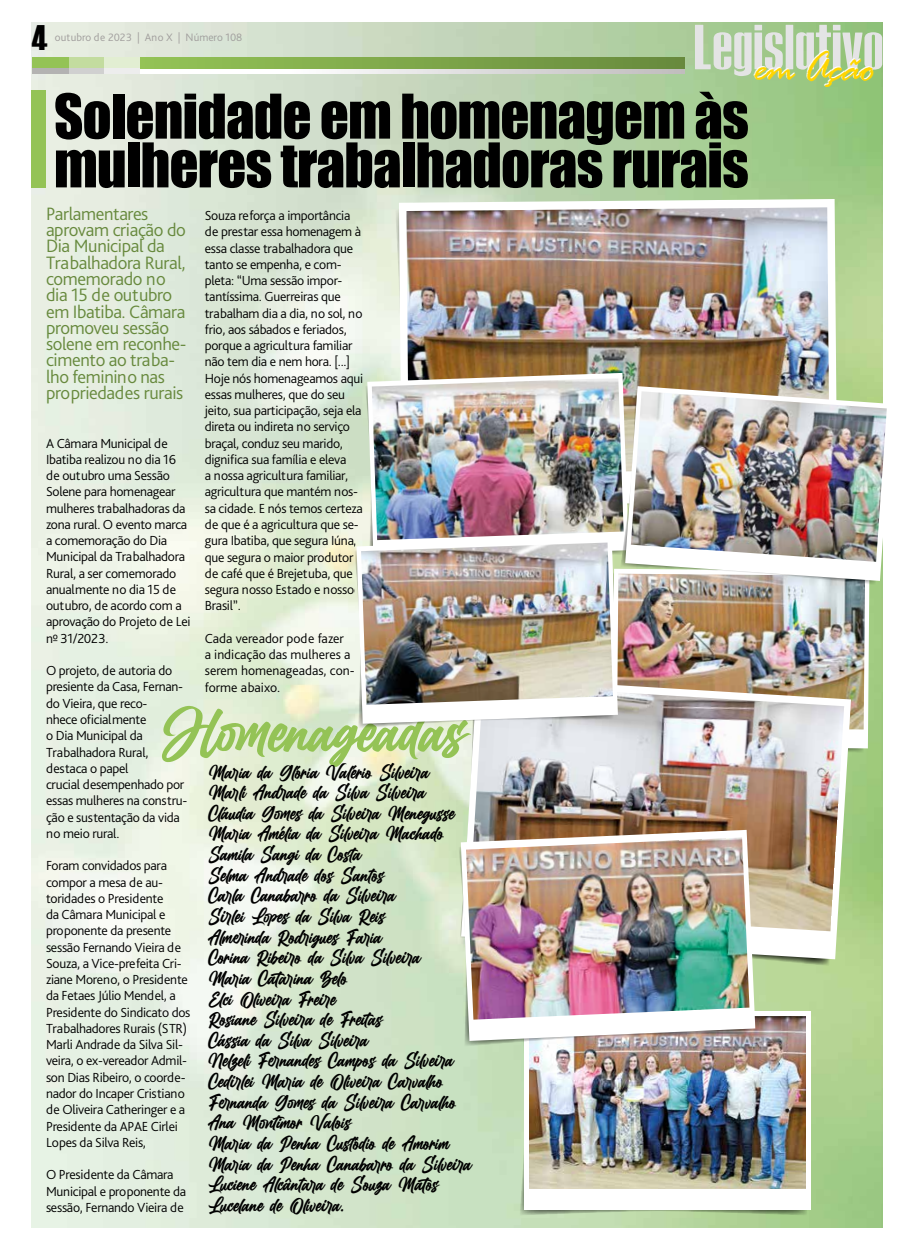
<style>
.page{position:relative;width:900px;height:1255px;background:#fff}
.page>*{position:absolute;margin:0;border:0;box-sizing:border-box;transform-origin:0 0}
.t1{font:64.12px "Billion Dreams";color:#94c356}
.t2{font:56.88px/48.8px "Impact";letter-spacing:-.015em;color:#000}
.t3{font:italic 45.5px "Rage";letter-spacing:-.04em;color:#ffd500}
.t4{font:35.38px "Haettenschweiler";color:#000}
.t5{font:20px/20.6px "Billion Dreams";color:#000}
.t6{font:300 18.75px/16.2px "Bliss Pro";letter-spacing:-.02em;color:#67893d}
.t7{font:300 13.75px/16.2px "Bliss Pro";letter-spacing:-.02em;color:#000}
.t8{font:300 13.75px/16.2px "Bliss Pro";color:#000}
.t9{font:300 11.25px "Bliss Pro";color:#a09d9c}
</style>
<div class="page">
<img style="left:32px;top:22px;width:850px;height:1205px">
<svg style="left:618px;top:568px;width:251px;height:180px"></svg>
<img style="left:618px;top:573px;width:247px;height:156px">
<img style="left:461px;top:676px;width:390px;height:283px">
<img style="left:469px;top:684px;width:375px;height:247px">
<div style="left:32px;top:90px;width:14px;height:97px;background:#94c356"></div>
<svg style="left:399px;top:199px;width:438px;height:187px"></svg>
<img style="left:406px;top:207px;width:424px;height:179px">
<svg style="left:367px;top:373px;width:262px;height:186px"></svg>
<img style="left:372px;top:378px;width:252px;height:162px">
<svg style="left:354px;top:541px;width:261px;height:188px"></svg>
<svg style="left:357px;top:537px;width:261px;height:186px"></svg>
<img style="left:361px;top:542px;width:252px;height:162px">
<svg style="left:620px;top:390px;width:263px;height:195px"></svg>
<img style="left:625px;top:386px;width:258px;height:195px">
<img style="left:631px;top:391px;width:256px;height:171px">
<svg style="left:519px;top:1046px;width:288px;height:169px"></svg>
<div style="left:525px;top:1011px;width:286px;height:198px;background:#fff"></div>
<img style="left:530px;top:1016px;width:276px;height:172px">
<svg style="left:458px;top:834px;width:294px;height:212px"></svg>
<img style="left:461px;top:829px;width:294px;height:211px">
<img style="left:466px;top:837px;width:283px;height:182px">
<svg style="left:140px;top:68px;width:545px;height:6px"></svg>
<svg style="left:140px;top:57px;width:545px;height:11px"></svg>
<div style="left:104px;top:68px;width:36px;height:6px;background:#ededed"></div>
<div style="left:69px;top:68px;width:35px;height:6px;background:#d0d0d0"></div>
<div style="left:32px;top:68px;width:37px;height:6px;background:#b3b2b2"></div>
<div style="left:69px;top:57px;width:35px;height:11px;background:#c3dc9f"></div>
<div style="left:32px;top:57px;width:37px;height:11px;background:#94c356"></div>
<div style="left:104px;top:57px;width:36px;height:11px;background:#e2eed2"></div>
<svg style="left:695px;top:25px;width:187px;height:51px"></svg>
<h3 class="t4" style="left:32px;top:13px;width:17px">4</h3>
<p class="t9" style="left:55px;top:30px;width:189px">outubro de 2023 | Ano X | Número 108</p>
<h3 class="t3" style="left:754px;top:43px;width:124px">em Ação</h3>
<h2 class="t2" style="left:54px;top:90px;width:696px">Solenidade em homenagem às mulheres trabalhadoras rurais</h2>
<h3 class="t6" style="left:46px;top:205px;width:142px">Parlamentares aprovam criação do<br>Dia Municipal da<br>Trabalhadora Rural, comemorado no dia 15 de outubro em Ibatiba. Câmara promoveu sessão solene em reconhe&shy;cimento ao traba&shy;lho feminino nas propriedades rurais</h3>
<p class="t7" style="left:46px;top:434px;width:146px">A Câmara Municipal de<br>Ibatiba realizou no dia 16 de outubro uma Sessão<br>Solene para homenagear mulheres trabalhadoras da zona rural. O evento marca a comemoração do Dia<br>Municipal da Trabalhadora<br>Rural, a ser comemorado anualmente no dia 15 de outubro, de acordo com a aprovação do Projeto de Lei nº 31/2023.</p>
<p class="t7" style="left:46px;top:662px;width:143px">O projeto, de autoria do presiente da Casa, Fernan&shy;do Vieira, que reco-<br>nhece oficialmente<br>o Dia Municipal da<br>Trabalhadora Rural, destaca o papel<br>crucial desempenhado por essas mulheres na constru&shy;ção e sustentação da vida no meio rural.</p>
<p class="t7" style="left:46px;top:857px;width:146px">Foram convidados para compor a mesa de au&shy;toridades o Presidente<br>da Câmara Municipal e proponente da presente sessão Fernando Vieira de<br>Souza, a Vice-prefeita Cri&shy;ziane Moreno, o Presidente da Fetaes Júlio Mendel, a<br>Presidente do Sindicato dos<br>Trabalhadores Rurais (STR)<br>Marli Andrade da Silva Sil&shy;veira, o ex-vereador Admil&shy;son Dias Ribeiro, o coorde&shy;nador do Incaper Cristiano de Oliveira Catheringer e a<br>Presidente da APAE Cirlei<br>Lopes da Silva Reis,</p>
<p class="t7" style="left:46px;top:1166px;width:142px">O Presidente da Câmara<br>Municipal e proponente da sessão, Fernando Vieira de</p>
<p class="t7" style="left:205px;top:207px;width:160px">Souza reforça a importância de prestar essa homenagem à essa classe trabalhadora que tanto se empenha, e com&shy;pleta: “Uma sessão impor&shy;tantíssima. Guerreiras que trabalham dia a dia, no sol, no frio, aos sábados e feriados, porque a agricultura familiar não tem dia e nem hora. [...]<br>Hoje nós homenageamos aqui essas mulheres, que do seu jeito, sua participação, seja ela direta ou indireta no serviço braçal, conduz seu marido, dignifica sua família e eleva<br>a nossa agricultura familiar, agricultura que mantém nos&shy;sa cidade. E nós temos certeza de que é a agricultura que se&shy;gura Ibatiba, que segura Iúna, que segura o maior produtor de café que é Brejetuba, que segura nosso Estado e nosso<br>Brasil”.</p>
<p class="t8" style="left:205px;top:629px;width:151px">Cada vereador pode fazer<br>a indicação das mulheres a serem homenageadas, con&shy;forme abaixo.</p>
<h1 class="t1" style="left:160px;top:685px;width:307px">Homenageadas</h1>
<p class="t5" style="left:208px;top:762px;width:265px">Maria da Glória Valério Silveira<br>Marli Andrade da Silva Silveira<br>Cláudia Gomes da Silveira Menegusse<br>Maria Amélia da Silveira Machado<br>Samila Sangi da Costa<br>Selma Andrade dos Santos<br>Carla Canabarro da Silveira<br>Sirlei Lopes da Silva Reis<br>Almerinda Rodrigues Faria<br>Corina Ribeiro da Silva Silveira<br>Maria Catarina Belo<br>Elci Oliveira Freire<br>Rosiane Silveira de Freitas<br>Cássia da Silva Silveira<br>Nelzeli Fernandes Campos da Silveira<br>Cedirlei Maria de Oliveira Carvalho<br>Fernanda Gomes da Silveira Carvalho<br>Ana Montimor Valois<br>Maria da Penha Custódio de Amorim<br>Maria da Penha Canabarro da Silveira<br>Luciene Alcântara de Souza Matos<br>Lucelane de Oliveira.</p>
</div>
